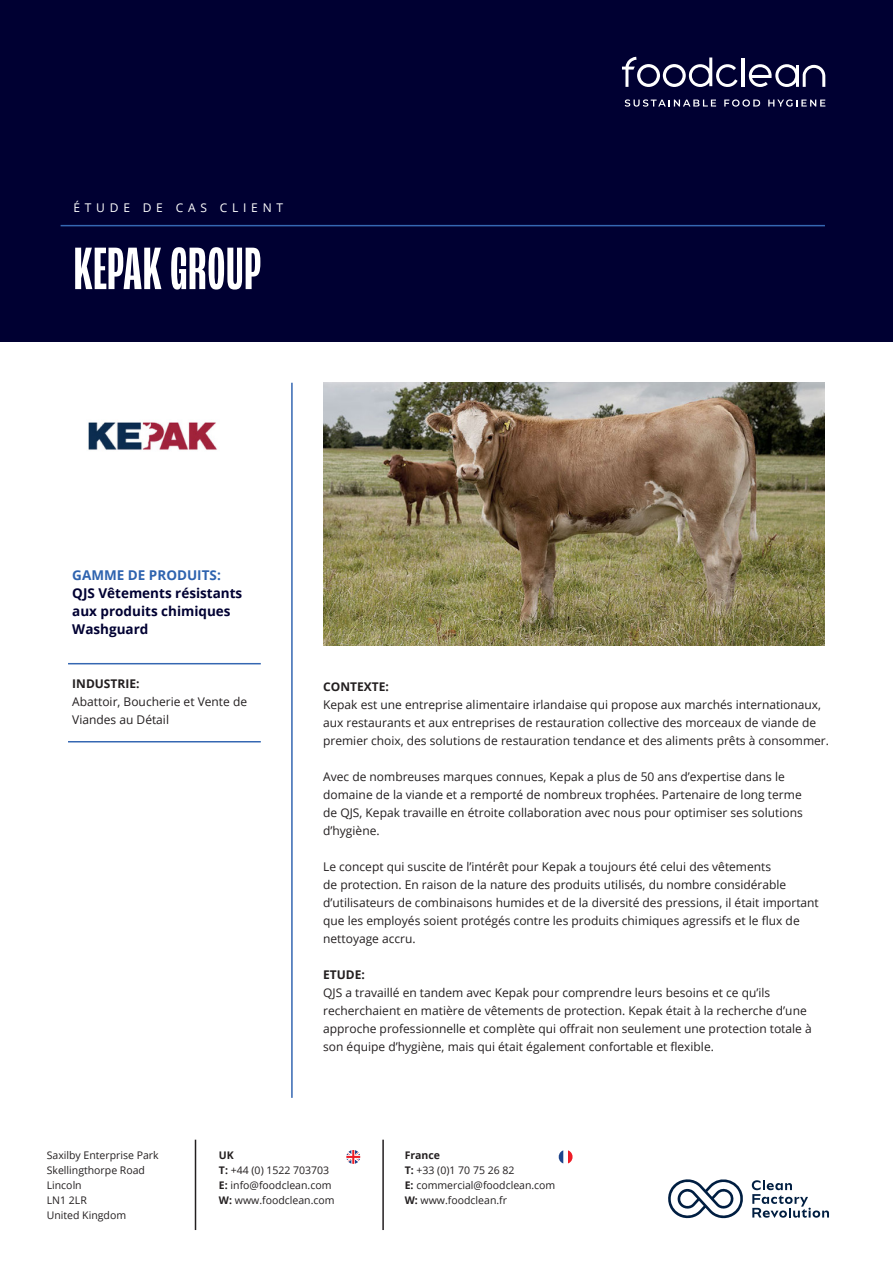
<style>
.page{position:relative;width:893px;height:1263px;background:#fff}
.page>*{position:absolute;margin:0;border:0;box-sizing:border-box;transform-origin:0 0}
.t1{font:500 extra-condensed 63px "Roc Grotesk";color:#fff}
.P1{font:700 13.5px/18px "Open Sans";color:#000032}
.title_2{font:700 13.5px "Open Sans";color:#2e63af}
.Body{font:12px/18px "Open Sans";color:#231f20}
.Body-2{font:700 12px "Open Sans";color:#231f20}
.title_1{font:12px "Open Sans";letter-spacing:.4em;color:#fff}
.t2{font:10.5px/15px "Open Sans";color:#231f20}
.s1{font-weight:700}
</style>
<div class="page">
<div style="left:0;top:0;width:893px;height:341px;background:#000032"></div>
<hr style="left:61px;top:225px;width:764px;height:1px;background:#3567b2">
<hr style="left:291px;top:383px;width:2px;height:715px;background:#3567b2">
<svg style="left:752px;top:1180px;width:77px;height:38px"></svg>
<svg style="left:668px;top:1179px;width:75px;height:40px"></svg>
<img style="left:88px;top:422px;width:129px;height:28px">
<img style="left:323px;top:383px;width:502px;height:262px">
<hr style="left:68px;top:663px;width:193px;height:1px;background:#3567b2">
<hr style="left:68px;top:741px;width:193px;height:1px;background:#3567b2">
<hr style="left:741px;top:58px;width:3px;height:29px;background:#fff">
<svg style="left:749px;top:64px;width:76px;height:23px"></svg>
<svg style="left:622px;top:57px;width:116px;height:30px"></svg>
<svg style="left:625px;top:99px;width:91px;height:8px"></svg>
<svg style="left:724px;top:99px;width:36px;height:8px"></svg>
<svg style="left:768px;top:99px;width:57px;height:8px"></svg>
<svg style="left:559px;top:1150px;width:14px;height:14px"></svg>
<svg style="left:346px;top:1150px;width:14px;height:14px"></svg>
<hr style="left:195px;top:1140px;width:1px;height:90px;background:#231f20">
<hr style="left:382px;top:1140px;width:2px;height:90px;background:#231f20">
<p class="title_1" style="left:73px;top:200px;width:211px">ÉTUDE DE CAS CLIENT</p>
<p class="t1" style="left:73px;top:233px;width:190px">KEPAK GROUP</p>
<p class="title_2" style="left:72px;top:565px;width:150px">GAMME DE PRODUITS:</p>
<p class="P1" style="left:72px;top:584px;width:172px">QJS Vêtements résistants aux produits chimiques<br>Washguard</p>
<p class="Body-2" style="left:72px;top:675px;width:69px">INDUSTRIE:</p>
<p class="Body" style="left:72px;top:692px;width:176px">Abattoir, Boucherie et Vente de<br>Viandes au Détail</p>
<p class="Body-2" style="left:323px;top:678px;width:67px">CONTEXTE:</p>
<p class="Body" style="left:323px;top:695px;width:507px">Kepak est une entreprise alimentaire irlandaise qui propose aux marchés internationaux, aux restaurants et aux entreprises de restauration collective des morceaux de viande de premier choix, des solutions de restauration tendance et des aliments prêts à consommer.</p>
<p class="Body" style="left:323px;top:767px;width:481px">Avec de nombreuses marques connues, Kepak a plus de 50 ans d’expertise dans le domaine de la viande et a remporté de nombreux trophées. Partenaire de long terme de QJS, Kepak travaille en étroite collaboration avec nous pour optimiser ses solutions d’hygiène.</p>
<p class="Body" style="left:323px;top:857px;width:497px">Le concept qui suscite de l’intérêt pour Kepak a toujours été celui des vêtements<br>de protection. En raison de la nature des produits utilisés, du nombre considérable d’utilisateurs de combinaisons humides et de la diversité des pressions, il était important que les employés soient protégés contre les produits chimiques agressifs et le flux de nettoyage accru.</p>
<p class="Body-2" style="left:323px;top:966px;width:43px">ETUDE:</p>
<p class="Body" style="left:323px;top:983px;width:490px">QJS a travaillé en tandem avec Kepak pour comprendre leurs besoins et ce qu’ils recherchaient en matière de vêtements de protection. Kepak était à la recherche d’une approche professionnelle et complète qui offrait non seulement une protection totale à son équipe d’hygiène, mais qui était également confortable et flexible.</p>
<p class="t2" style="left:47px;top:1148px;width:114px">Saxilby Enterprise Park<br>Skellingthorpe Road<br>Lincoln<br>LN1 2LR<br>United Kingdom</p>
<p class="t2" style="left:219px;top:1148px;width:117px"><span class="s1">UK<br>T:</span> +44 (0) 1522 703703<br><span class="s1">E:</span> info@foodclean.com<br><span class="s1">W:</span> www.foodclean.com</p>
<p class="t2" style="left:405px;top:1148px;width:152px"><span class="s1">France<br>T:</span> +33 (0)1 70 75 26 82<br><span class="s1">E:</span> commercial@foodclean.com<br><span class="s1">W:</span> www.foodclean.fr</p>
</div>
